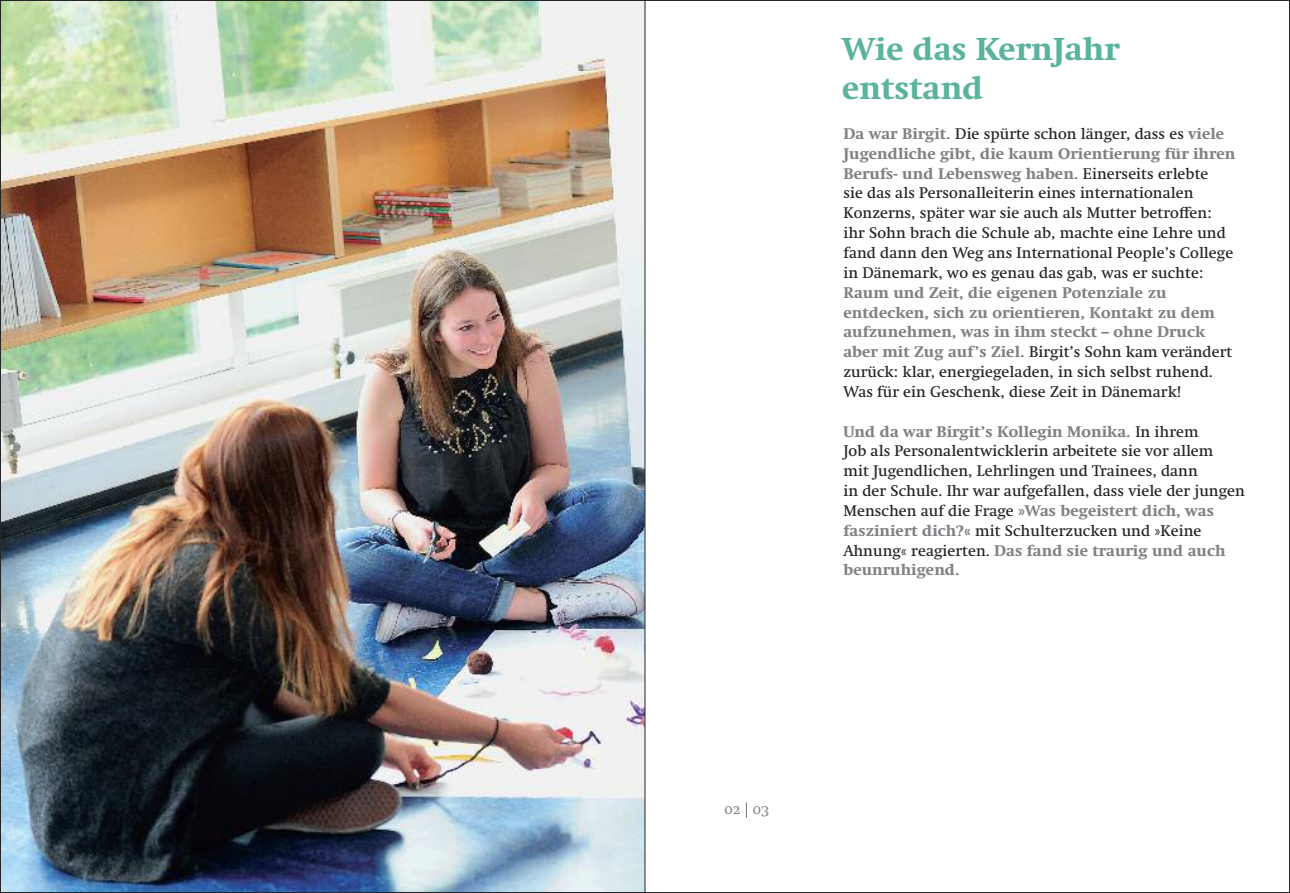
<style>
.page{position:relative;width:1290px;height:893px;background:#fff}
.page>*{position:absolute;margin:0;border:0;box-sizing:border-box;transform-origin:0 0}
.t1{font:700 32.38px/39.7px "Swift Neue LT Pro";letter-spacing:.005em;color:#5ab49d}
.t2{font:15.75px/19.8px "Swift Neue LT Pro";letter-spacing:.005em;color:#272627}
.t3{font:700 15.75px/19.8px "Swift Neue LT Pro";letter-spacing:.005em;color:#7f8184}
.t4{font:300 15.75px "Swift Neue LT Pro";color:#7f8184}
.s1{font-weight:700;color:#7f8184}
.s2{font-weight:400;color:#272627}
.s3{color:#272627}
</style>
<div class="page">
<img style="left:2px;top:2px;width:642px;height:889px">
<hr style="left:644px;top:0;width:1px;height:893px;background:#272627">
<h1 class="t1" style="left:842px;top:32px;width:279px">Wie das KernJahr entstand</h1>
<p class="t2" style="left:843px;top:125px;width:393px"><span class="s1">Da war Birgit.</span> Die spürte schon länger, dass es <span class="s1">viele Jugendliche gibt, die kaum Orientierung für ihren Berufs- und Lebensweg haben.</span> Einerseits erlebte<br>sie das als Personalleiterin eines internationalen Konzerns, später war sie auch als Mutter betroffen: ihr Sohn brach die Schule ab, machte eine Lehre und fand dann den Weg ans International People’s College in Dänemark, wo es genau das gab, was er suchte:</p>
<p class="t3" style="left:843px;top:284px;width:390px">Raum und Zeit, die eigenen Potenziale zu entdecken, sich zu orientieren, Kontakt zu dem aufzunehmen, was in ihm steckt – ohne Druck aber mit Zug auf’s Ziel. <span class="s2">Birgit’s Sohn kam verändert zurück: klar, energiegeladen, in sich selbst ruhend.<br>Was für ein Geschenk, diese Zeit in Dänemark!</span></p>
<p class="t2" style="left:843px;top:423px;width:403px"><span class="s1">Und da war Birgit’s Kollegin Monika.</span> In ihrem<br>Job als Personalentwicklerin arbeitete sie vor allem<br>mit Jugendlichen, Lehrlingen und Trainees, dann<br>in der Schule. Ihr war aufgefallen, dass viele der jungen Menschen auf die Frage <span class="s1">»Was begeistert dich, was fasziniert dich?«</span> mit Schulterzucken und »Keine Ahnung« reagierten. <span class="s1">Das fand sie traurig und auch beunruhigend.</span></p>
<p class="t4" style="left:724px;top:803px;width:46px">02 <span class="s3">|</span> 03</p>
</div>
